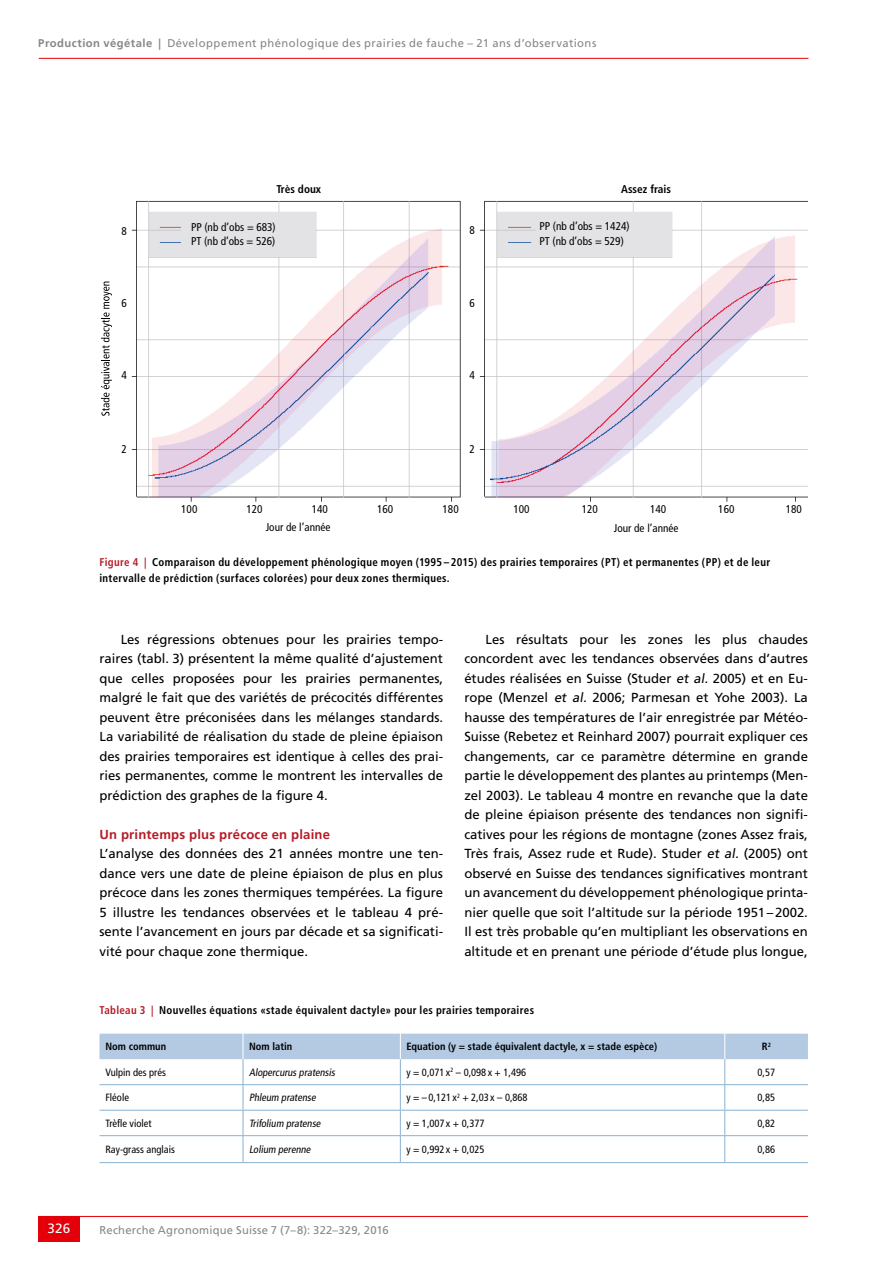
<style>
.page{position:relative;width:893px;height:1263px;background:#fff}
.page>*{position:absolute;margin:0;border:0;box-sizing:border-box;transform-origin:0 0}
.t1{font:13.5px "Frutiger LT Std";color:#fff}
.t2{font:13.2px/19.5px "Frutiger";color:#000;text-align:justify}
.t3{font:700 13.2px "Frutiger";letter-spacing:.015em;color:#b51b26}
.t4{font:700 condensed 11.25px/16.5px "Frutiger";letter-spacing:.03em;color:#000}
.t5{font:11.25px "Frutiger LT Std";letter-spacing:.035em;color:#868786}
.t6{font:condensed 11.25px/14.2px "Frutiger";color:#000}
.t7{font:700 condensed 11.25px "Frutiger";color:#000}
.t8{font:condensed 10.5px "Frutiger";color:#000}
.t9{font:700 condensed 10.5px "Frutiger";color:#000}
.t10{font:italic condensed 10.5px "Frutiger";color:#000}
.s1{font-weight:700}
.s2{color:#b51b26}
.s3{font-style:italic}
</style>
<div class="page">
<hr style="left:39px;top:58px;width:769px;height:1px;background:#e3000b">
<hr style="left:38px;top:1216px;width:770px;height:1px;background:#e3000b">
<div style="left:38px;top:1216px;width:42px;height:26px;background:#e3000b"></div>
<img style="left:479px;top:200px;width:329px;height:302px">
<img style="left:131px;top:200px;width:330px;height:302px">
<div style="left:536px;top:212px;width:136px;height:45px;background:#e3e2e4"></div>
<div style="left:181px;top:212px;width:135px;height:45px;background:#e3e2e4"></div>
<svg style="left:101px;top:282px;width:11px;height:134px"></svg>
<svg style="left:99px;top:1034px;width:709px;height:128px"></svg>
<hr style="left:99px;top:1162px;width:144px;height:1px;background:#87b1d2">
<hr style="left:243px;top:1162px;width:157px;height:1px;background:#87b1d2">
<hr style="left:400px;top:1162px;width:325px;height:1px;background:#87b1d2">
<hr style="left:725px;top:1162px;width:83px;height:1px;background:#87b1d2">
<p class="t5" style="left:38px;top:36px;width:560px"><span class="s1">Production végétale |</span> Développement phénologique des prairies de fauche – 21 ans d’observations</p>
<p class="t7" style="left:276px;top:182px;width:46px">Très doux</p>
<p class="t7" style="left:621px;top:182px;width:51px">Assez frais</p>
<p class="t6" style="left:121px;top:224px;width:7px">8</p>
<p class="t6" style="left:191px;top:220px;width:86px">PP (nb d’obs = 683)<br>PT (nb d’obs = 526)</p>
<p class="t6" style="left:539px;top:219px;width:92px;line-height:15px">PP (nb d’obs = 1424)<br>PT (nb d’obs = 529)</p>
<p class="t6" style="left:469px;top:223px;width:7px">8</p>
<p class="t6" style="left:121px;top:296px;width:7px">6</p>
<p class="t6" style="left:469px;top:296px;width:7px">6</p>
<p class="t6" style="left:121px;top:368px;width:7px">4</p>
<p class="t6" style="left:469px;top:368px;width:7px">4</p>
<p class="t6" style="left:121px;top:442px;width:7px">2</p>
<p class="t6" style="left:469px;top:442px;width:7px">2</p>
<p class="t6" style="left:181px;top:502px;width:18px">100</p>
<p class="t6" style="left:246px;top:502px;width:18px">120</p>
<p class="t6" style="left:312px;top:502px;width:18px">140</p>
<p class="t6" style="left:377px;top:502px;width:18px">160</p>
<p class="t6" style="left:443px;top:502px;width:18px">180</p>
<p class="t6" style="left:513px;top:502px;width:18px">100</p>
<p class="t6" style="left:582px;top:502px;width:18px">120</p>
<p class="t6" style="left:650px;top:502px;width:18px">140</p>
<p class="t6" style="left:718px;top:502px;width:18px">160</p>
<p class="t6" style="left:786px;top:502px;width:18px">180</p>
<p class="t6" style="left:266px;top:520px;width:66px">Jour de l’année</p>
<p class="t6" style="left:614px;top:521px;width:66px">Jour de l’année</p>
<p class="t4" style="left:99px;top:553px;width:672px"><span class="s2">Figure 4 |</span> Comparaison du développement phénologique moyen (1995 – 2015) des prairies temporaires (PT) et permanentes (PP) et de leur intervalle de prédiction (surfaces colorées) pour deux zones thermiques.</p>
<p class="t2" style="left:99px;top:629px;width:345px;text-indent:21px">Les régressions obtenues pour les prairies tempo&shy;raires (tabl. 3) présentent la même qualité d’ajustement que celles proposées pour les prairies permanentes, malgré le fait que des variétés de précocités différentes peuvent être préconisées dans les mélanges standards.<br>La variabilité de réalisation du stade de pleine épiaison des prairies temporaires est identique à celles des prai&shy;ries permanentes, comme le montrent les intervalles de prédiction des graphes de la figure 4.</p>
<p class="t3" style="left:99px;top:826px;width:232px">Un printemps plus précoce en plaine</p>
<p class="t2" style="left:99px;top:844px;width:345px">L’analyse des données des 21 années montre une ten&shy;dance vers une date de pleine épiaison de plus en plus précoce dans les zones thermiques tempérées. La figure 5 illustre les tendances observées et le tableau 4 pré&shy;sente l’avancement en jours par décade et sa significati&shy;vité pour chaque zone thermique.</p>
<p class="t2" style="left:464px;top:629px;width:345px;text-indent:21px">Les résultats pour les zones les plus chaudes concordent avec les tendances observées dans d’autres études réalisées en Suisse (Studer <span class="s3">et al.</span> 2005) et en Eu&shy;rope (Menzel <span class="s3">et al.</span> 2006; Parmesan et Yohe 2003). La hausse des températures de l’air enregistrée par Météo-Suisse (Rebetez et Reinhard 2007) pourrait expliquer ces changements, car ce paramètre détermine en grande partie le développement des plantes au printemps (Men&shy;zel 2003). Le tableau 4 montre en revanche que la date de pleine épiaison présente des tendances non signifi&shy;catives pour les régions de montagne (zones Assez frais, Très frais, Assez rude et Rude). Studer <span class="s3">et al.</span> (2005) ont observé en Suisse des tendances significatives montrant un avancement du développement phénologique printa&shy;nier quelle que soit l’altitude sur la période 1951–2002.<br>Il est très probable qu’en multipliant les observations en altitude et en prenant une période d’étude plus longue,</p>
<p class="t1" style="left:48px;top:1221px;width:24px">326</p>
<p class="t4" style="left:99px;top:1002px;width:436px"><span class="s2">Tableau 3 |</span> Nouvelles équations «stade équivalent dactyle» pour les prairies temporaires</p>
<p class="t9" style="left:105px;top:1040px;width:62px">Nom commun</p>
<p class="t9" style="left:249px;top:1040px;width:45px">Nom latin</p>
<p class="t9" style="left:406px;top:1040px;width:252px">Equation (y = stade équivalent dactyle, x = stade espèce)</p>
<p class="t9" style="left:762px;top:1040px;width:11px">R<sup>2</sup></p>
<p class="t8" style="left:105px;top:1066px;width:62px">Vulpin des prés</p>
<p class="t10" style="left:249px;top:1066px;width:89px">Alopercurus pratensis</p>
<p class="t8" style="left:406px;top:1066px;width:121px">y = 0,071 x<sup>2</sup> – 0,098 x + 1,496</p>
<p class="t8" style="left:757px;top:1066px;width:19px">0,57</p>
<p class="t8" style="left:105px;top:1091px;width:25px">Fléole</p>
<p class="t10" style="left:249px;top:1091px;width:70px">Phleum pratense</p>
<p class="t8" style="left:406px;top:1091px;width:123px">y = – 0,121 x<sup>2</sup> + 2,03 x – 0,868</p>
<p class="t8" style="left:757px;top:1091px;width:19px">0,85</p>
<p class="t8" style="left:105px;top:1117px;width:48px">Trèfle violet</p>
<p class="t10" style="left:249px;top:1117px;width:75px">Trifolium pratense</p>
<p class="t8" style="left:406px;top:1117px;width:80px">y = 1,007 x + 0,377</p>
<p class="t8" style="left:757px;top:1117px;width:19px">0,82</p>
<p class="t8" style="left:105px;top:1143px;width:71px">Ray-grass anglais</p>
<p class="t10" style="left:249px;top:1143px;width:65px">Lolium perenne</p>
<p class="t8" style="left:406px;top:1143px;width:80px">y = 0,992 x + 0,025</p>
<p class="t8" style="left:757px;top:1143px;width:19px">0,86</p>
<p class="t5" style="left:99px;top:1223px;width:291px">Recherche Agronomique Suisse 7 (7–8): 322–329, 2016</p>
</div>
